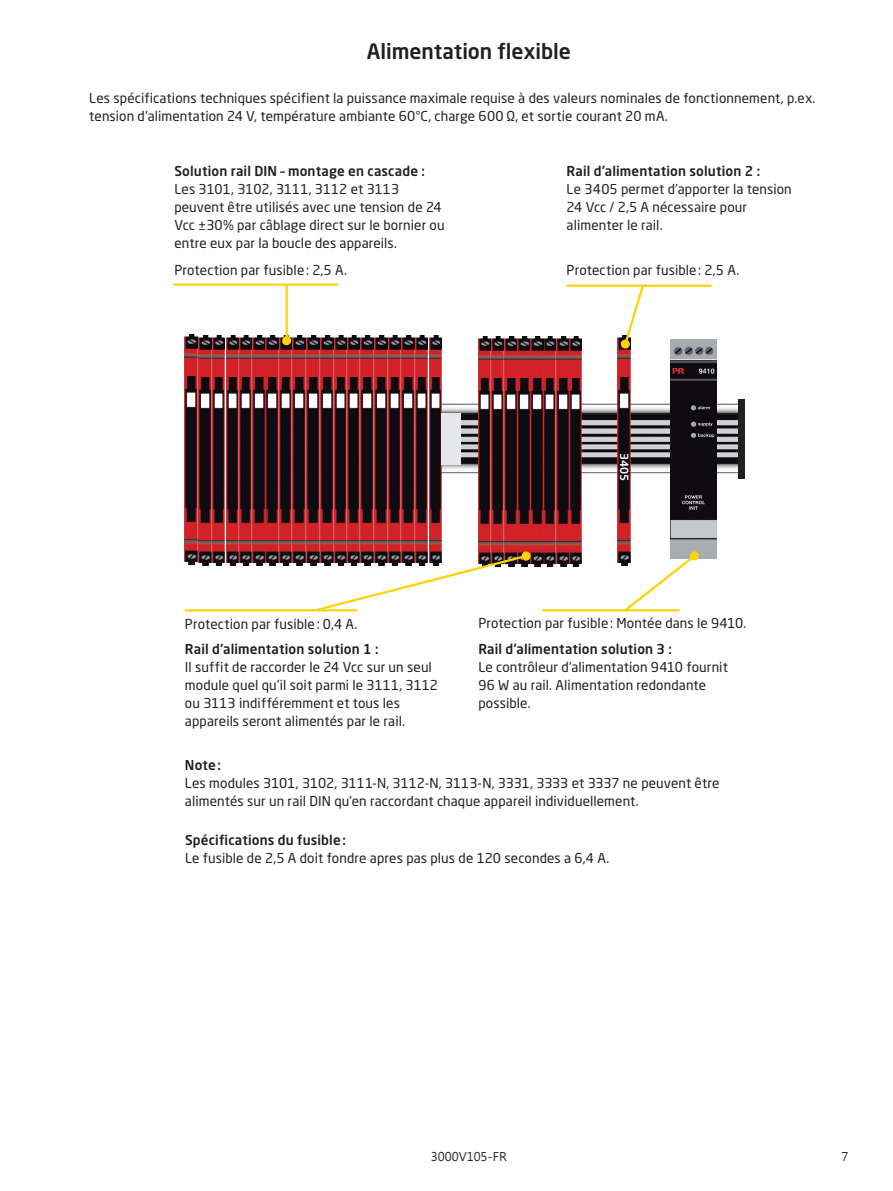
<style>
.page{position:relative;width:893px;height:1191px;background:#fff}
.page>*{position:absolute;margin:0;border:0;box-sizing:border-box;transform-origin:0 0}
.t1{font:500 21px "Neo Sans Pro";color:#231f20}
.t2{font:13.5px/18px "Neo Sans Pro";letter-spacing:.005em;color:#231f20}
.t3{font:500 13.5px "Neo Sans Pro";letter-spacing:.01em;color:#231f20}
.t4{font:12px "Microsoft Jheng Hei";color:#231f20}
.t5{font:500 11.25px "Neo Sans Pro";color:#fff}
</style>
<div class="page">
<img style="left:442px;top:404px;width:296px;height:70px">
<div style="left:372px;top:395px;width:66px;height:79px;background:linear-gradient(to bottom,#d13138,#d13138)"></div>
<img style="left:671px;top:340px;width:46px;height:219px">
<img style="left:618px;top:337px;width:12px;height:228px">
<img style="left:478px;top:336px;width:104px;height:230px">
<div style="left:738px;top:399px;width:7px;height:79px;background:#231f20"></div>
<img style="left:321px;top:335px;width:52px;height:218px">
<img style="left:375px;top:335px;width:67px;height:218px">
<img style="left:199px;top:335px;width:106px;height:230px">
<img style="left:307px;top:335px;width:12px;height:230px">
<img style="left:185px;top:334px;width:12px;height:230px">
<svg style="left:315px;top:553px;width:214px;height:59px"></svg>
<div style="left:522px;top:551px;width:9px;height:9px;background:#fed304;border-radius:50%"></div>
<svg style="left:623px;top:553px;width:73px;height:59px"></svg>
<div style="left:690px;top:551px;width:9px;height:9px;background:#fed304;border-radius:50%"></div>
<hr style="left:173px;top:283px;width:165px;height:3px;background:#fed304">
<hr style="left:567px;top:285px;width:144px;height:2px;background:#fed304">
<svg style="left:622px;top:284px;width:24px;height:63px"></svg>
<div style="left:621px;top:339px;width:9px;height:9px;background:#fed304;border-radius:50%"></div>
<hr style="left:286px;top:284px;width:2px;height:57px;background:#fed304">
<div style="left:282px;top:336px;width:9px;height:9px;background:#fed304;border-radius:50%"></div>
<div style="left:441px;top:414px;width:20px;height:51px;background:#e6e7e9"></div>
<hr style="left:185px;top:609px;width:172px;height:2px;background:#fed304">
<hr style="left:542px;top:609px;width:137px;height:2px;background:#fed304">
<h1 class="t1" style="left:367px;top:38px;width:205px">Alimentation flexible</h1>
<p class="t2" style="left:89px;top:89px;width:728px">Les spécifications techniques spécifient la puissance maximale requise à des valeurs nominales de fonctionnement, p.ex. tension d’alimentation 24 V, température ambiante 60°C, charge 600 Ω, et sortie courant 20 mA.</p>
<p class="t3" style="left:174px;top:163px;width:252px">Solution rail DIN – montage en cascade :</p>
<p class="t2" style="left:174px;top:180px;width:272px">Les 3101, 3102, 3111, 3112 et 3113 peuvent être utilisés avec une tension de 24<br>Vcc ±30% par câblage direct sur le bornier ou entre eux par la boucle des appareils.</p>
<p class="t2" style="left:174px;top:261px;width:174px">Protection par fusible: 2,5 A.</p>
<p class="t3" style="left:567px;top:163px;width:195px">Rail d’alimentation solution 2 :</p>
<p class="t2" style="left:567px;top:180px;width:227px">Le 3405 permet d’apporter la tension<br>24 Vcc / 2,5 A nécessaire pour alimenter le rail.</p>
<p class="t2" style="left:567px;top:261px;width:174px">Protection par fusible: 2,5 A.</p>
<p class="t5" style="left:632px;top:453px;width:30px;rotate:90deg">3405</p>
<p class="t2" style="left:185px;top:615px;width:174px">Protection par fusible: 0,4 A.</p>
<p class="t2" style="left:478px;top:614px;width:269px">Protection par fusible: Montée dans le 9410.</p>
<p class="t3" style="left:185px;top:640px;width:195px">Rail d’alimentation solution 1 :</p>
<p class="t2" style="left:185px;top:657px;width:255px">Il suffit de raccorder le 24 Vcc sur un seul module quel qu’il soit parmi le 3111, 3112 ou 3113 indifféremment et tous les appareils seront alimentés par le rail.</p>
<p class="t3" style="left:478px;top:640px;width:195px">Rail d’alimentation solution 3 :</p>
<p class="t2" style="left:478px;top:657px;width:251px">Le contrôleur d’alimentation 9410 fournit<br>96 W au rail. Alimentation redondante possible.</p>
<p class="t3" style="left:185px;top:756px;width:38px">Note:</p>
<p class="t2" style="left:185px;top:773px;width:536px">Les modules 3101, 3102, 3111-N, 3112-N, 3113-N, 3331, 3333 et 3337 ne peuvent être alimentés sur un rail DIN qu’en raccordant chaque appareil individuellement.</p>
<p class="t3" style="left:185px;top:831px;width:162px">Spécifications du fusible:</p>
<p class="t2" style="left:185px;top:849px;width:426px">Le fusible de 2,5 A doit fondre apres pas plus de 120 secondes a 6,4 A.</p>
<p class="t4" style="left:431px;top:1149px;width:77px">3000V105-FR</p>
<p class="t4" style="left:841px;top:1149px;width:8px">7</p>
</div>
